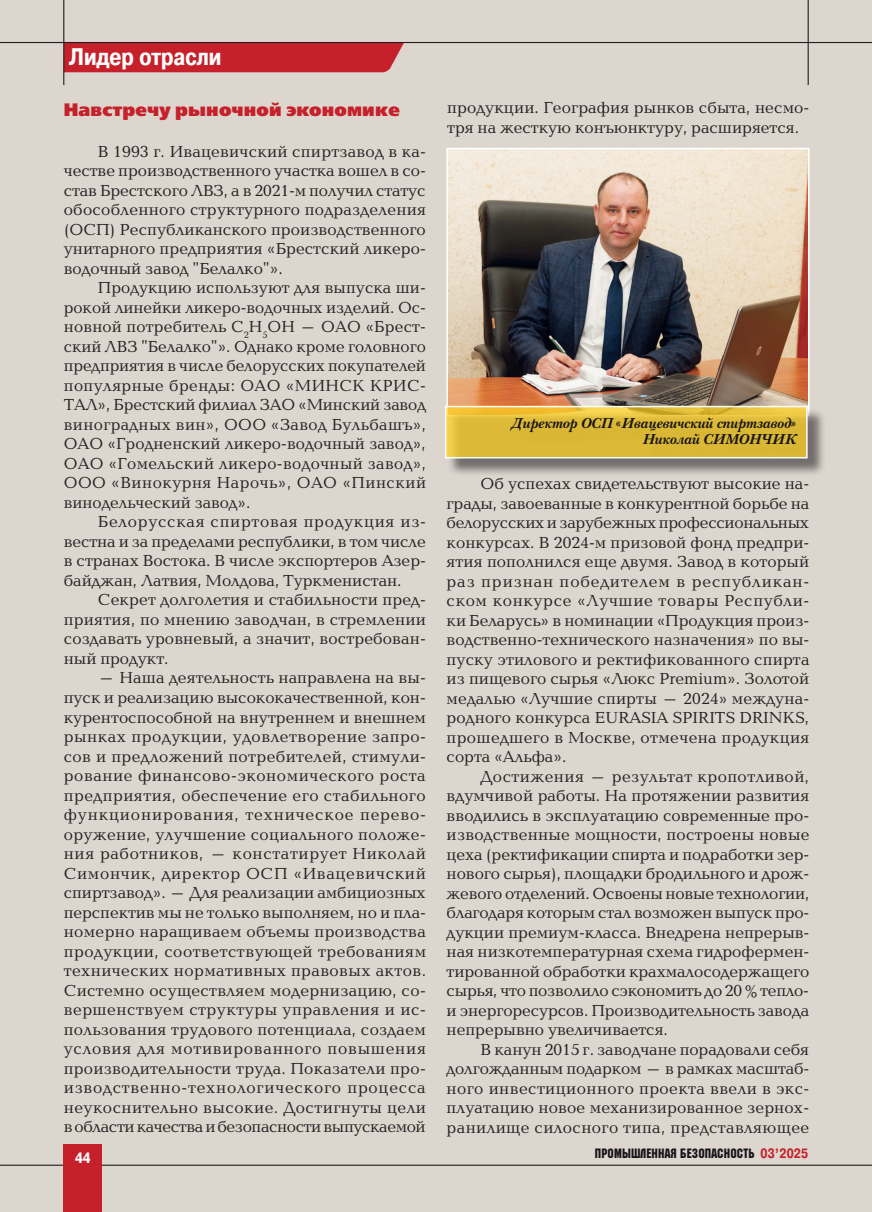
<style>
.page{position:relative;width:872px;height:1212px;background:#dcd6cf}
.page>*{position:absolute;margin:0;border:0;box-sizing:border-box;transform-origin:0 0}
.Rubr{font:700 24px "Pragmatica Cond C";color:#fff}
.Подзаголовок_FB_red{font:18px "Free Set Extra Bold C";letter-spacing:.01em;color:#c6212a}
.Baltika_10{font:16.5px/19.5px "Baltica C";color:#231f20;text-align:justify}
.t1{font:700 15px "Pragmatica Cond C";color:#fff}
.Подпись{font:italic 700 14.85px "New Baskerville C";color:#171419}
.t2{font:13.5px "Machine C";letter-spacing:.01em;color:#171419}
.s1{font-family:"Pragmatica Cond C";font-weight:400;font-style:normal}
.s2{font-family:"Pragmatica Cond C";font-weight:700;color:#c6212a}
</style>
<div class="page">
<div style="left:64px;top:43px;width:340px;height:29px;background:#c6212a"></div>
<hr style="left:0;top:1164px;width:872px;height:2px;background:#231f20">
<div style="left:64px;top:1144px;width:38px;height:68px;background:#c6212a"></div>
<hr style="left:0;top:42px;width:872px;height:1px;background:#231f20">
<hr style="left:807px;top:0;width:1px;height:85px;background:#231f20">
<hr style="left:63px;top:0;width:1px;height:85px;background:#231f20">
<img style="left:449px;top:151px;width:357px;height:254px">
<div style="left:446px;top:148px;width:363px;height:268px;border:2px solid #fff"></div>
<div style="left:447px;top:408px;width:379px;height:69px;background:#231f20;opacity:.75"></div>
<svg style="left:445px;top:405px;width:363px;height:54px;background:#debd45"></svg>
<p class="Rubr" style="left:69px;top:44px;width:154px">Лидер отрасли</p>
<p class="Подзаголовок_FB_red" style="left:64px;top:99px;width:337px">Навстречу рыночной экономике</p>
<p class="Baltika_10" style="left:64px;top:142px;width:364px;text-indent:34px">В 1993 г. Ивацевичский спиртзавод в ка&shy;честве производственного участка вошел в со&shy;став Брестского ЛВЗ, а в 2021-м получил статус обособленного структурного подразделения (ОСП) Республиканского производственного унитарного предприятия «Брестский ликеро&shy;водочный завод "Белалко"».</p>
<p class="Baltika_10" style="left:64px;top:279px;width:364px;text-indent:34px">Продукцию используют для выпуска ши&shy;рокой линейки ликеро-водочных изделий. Ос&shy;новной потребитель C<sub>2</sub>H<sub>5</sub>ОН – ОАО «Брест&shy;ский ЛВЗ "Белалко"». Однако кроме головного предприятия в числе белорусских покупателей популярные бренды: ОАО «МИНСК КРИС-ТАЛ», Брестский филиал ЗАО «Минский завод виноградных вин», ООО «Завод Бульбашъ», ОАО «Гродненский ликеро-водочный завод», ОАО «Гомельский ликеро-водочный завод», ООО «Винокурня Нарочь», ОАО «Пинский винодельческий завод».</p>
<p class="Baltika_10" style="left:64px;top:513px;width:363px;text-indent:34px">Белорусская спиртовая продукция из&shy;вестна и за пределами республики, в том числе в странах Востока. В числе экспортеров Азер&shy;байджан, Латвия, Молдова, Туркменистан.</p>
<p class="Baltika_10" style="left:64px;top:591px;width:363px;text-indent:34px">Секрет долголетия и стабильности пред&shy;приятия, по мнению заводчан, в стремлении создавать уровневый, а значит, востребован&shy;ный продукт.</p>
<p class="Baltika_10" style="left:64px;top:669px;width:364px;text-indent:34px">– Наша деятельность направлена на вы&shy;пуск и реализацию высококачественной, кон&shy;курентоспособной на внутреннем и внешнем рынках продукции, удовлетворение запро&shy;сов и предложений потребителей, стимули&shy;рование финансово-экономического роста предприятия, обеспечение его стабильного функционирования, техническое перево&shy;оружение, улучшение социального положе&shy;ния работников, – констатирует Николай Симончик, директор ОСП «Ивацевичский спиртзавод». – Для реализации амбициозных перспектив мы не только выполняем, но и пла&shy;номерно наращиваем объемы производства продукции, соответствующей требованиям технических нормативных правовых актов.<br>Системно осуществляем модернизацию, со&shy;вершенствуем структуры управления и ис&shy;пользования трудового потенциала, создаем условия для мотивированного повышения производительности труда. Показатели про&shy;изводственно-технологического процесса неукоснительно высокие. Достигнуты цели вобласти качества и безопасности выпускаемой</p>
<p class="Baltika_10" style="left:447px;top:99px;width:363px">продукции. География рынков сбыта, несмо&shy;тря на жесткую конъюнктуру, расширяется.</p>
<p class="Подпись" style="left:511px;top:414px;width:287px">Директор ОСП <span class="s1">«</span>Ивацевичский спиртзавод<span class="s1">»</span></p>
<p class="Подпись" style="left:642px;top:430px;width:155px">Николай СИМОНЧИК</p>
<p class="Baltika_10" style="left:446px;top:475px;width:364px;text-indent:34px">Об успехах свидетельствуют высокие на&shy;грады, завоеванные в конкурентной борьбе на белорусских и зарубежных профессиональных конкурсах. В 2024-м призовой фонд предпри&shy;ятия пополнился еще двумя. Завод в который раз признан победителем в республикан&shy;ском конкурсе «Лучшие товары Республи&shy;ки Беларусь» в номинации «Продукция произ&shy;водственно-технического назначения» по вы&shy;пуску этилового и ректификованного спирта из пищевого сырья «Люкс Premium». Золотой медалью «Лучшие спирты – 2024» междуна&shy;родного конкурса EURASIA SPIRITS DRINKS, прошедшего в Москве, отмечена продукция сорта «Альфа».</p>
<p class="Baltika_10" style="left:446px;top:767px;width:364px;text-indent:34px">Достижения – результат кропотливой, вдумчивой работы. На протяжении развития вводились в эксплуатацию современные про&shy;изводственные мощности, построены новые цеха (ректификации спирта и подработки зер&shy;нового сырья), площадки бродильного и дрож&shy;жевого отделений. Освоены новые технологии, благодаря которым стал возможен выпуск про&shy;дукции премиум-класса. Внедрена непрерыв&shy;ная низкотемпературная схема гидрофермен&shy;тированной обработки крахмалосодержащего сырья, что позволило сэкономить до 20 % тепло&shy;и энергоресурсов. Производительность завода непрерывно увеличивается.</p>
<p class="Baltika_10" style="left:446px;top:1040px;width:364px;text-indent:34px">В канун 2015 г. заводчане порадовали себя долгожданным подарком – в рамках масштаб&shy;ного инвестиционного проекта ввели в экс&shy;плуатацию новое механизированное зернох&shy;ранилище силосного типа, представляющее</p>
<p class="t1" style="left:75px;top:1149px;width:17px">44</p>
<p class="t2" style="left:595px;top:1145px;width:215px">Промышленная безопасность <span class="s2">03’2025</span></p>
</div>
